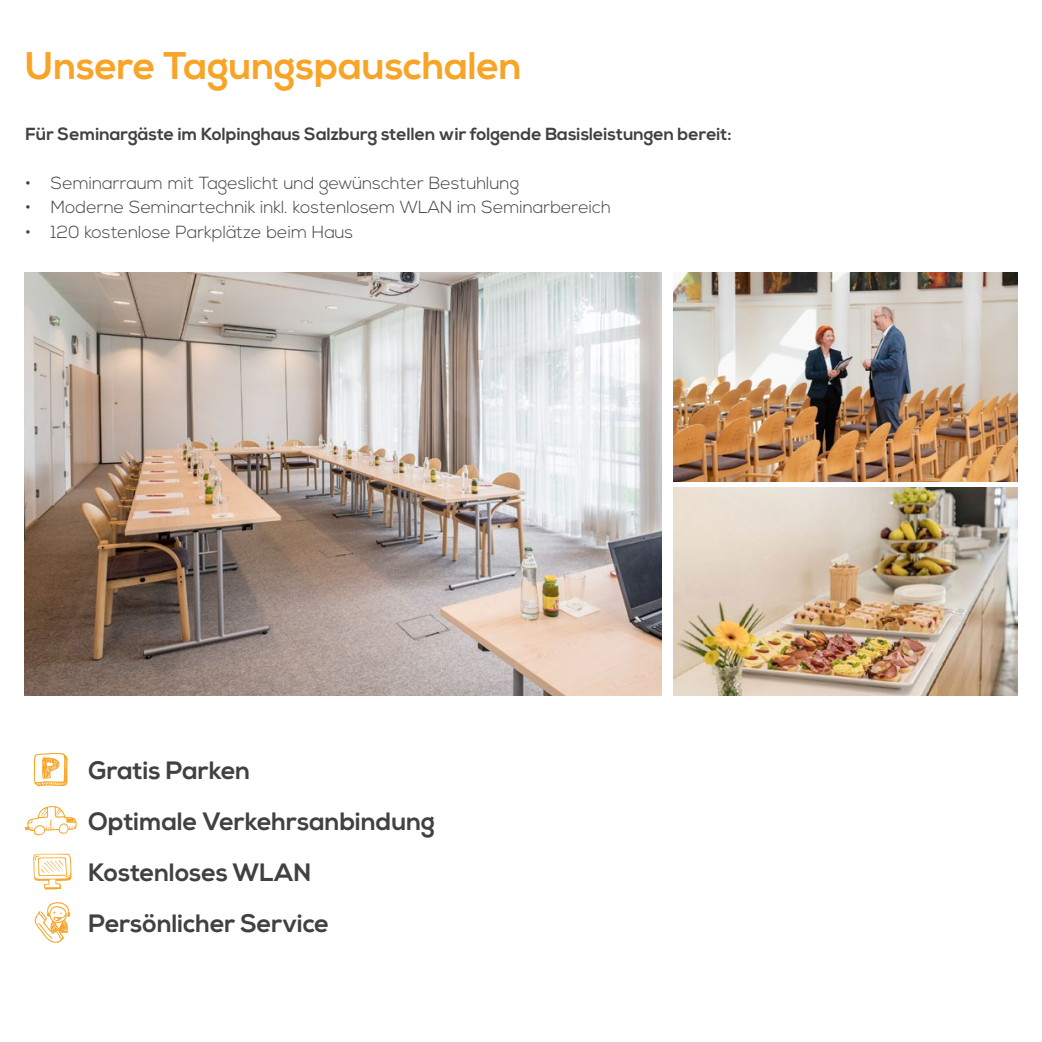
<style>
.page{position:relative;width:1042px;height:1042px;background:#fff}
.page>*{position:absolute;margin:0;border:0;box-sizing:border-box;transform-origin:0 0}
.t1{font:700 38.5px "Nexa";color:#f7a427}
.t2{font:700 25.03px/50.9px "Nexa";color:#424043}
.t3{font:300 17.5px "Nexa";color:#424042}
.t4{font:700 17.5px "Nexa";color:#424042}
</style>
<div class="page">
<img style="left:25px;top:273px;width:636px;height:423px">
<img style="left:673px;top:487px;width:344px;height:209px">
<img style="left:673px;top:273px;width:344px;height:208px">
<svg style="left:34px;top:753px;width:34px;height:33px"></svg>
<svg style="left:25px;top:806px;width:52px;height:30px"></svg>
<svg style="left:33px;top:853px;width:39px;height:36px"></svg>
<svg style="left:35px;top:902px;width:35px;height:41px"></svg>
<h1 class="t1" style="left:25px;top:43px;width:498px">Unsere Tagungspauschalen</h1>
<p class="t4" style="left:25px;top:124px;width:708px">Für Seminargäste im Kolpinghaus Salzburg stellen wir folgende Basisleistungen bereit:</p>
<p class="t3" style="left:25px;top:173px;width:495px">• Seminarraum mit Tageslicht und gewünschter Bestuhlung</p>
<p class="t3" style="left:25px;top:197px;width:587px">• Moderne Seminartechnik inkl. kostenlosem WLAN im Seminarbereich</p>
<p class="t3" style="left:25px;top:222px;width:329px">• 120 kostenlose Parkplätze beim Haus</p>
<h2 class="t2" style="left:88px;top:746px;width:348px">Gratis Parken<br>Optimale Verkehrsanbindung<br>Kostenloses WLAN<br>Persönlicher Service</h2>
</div>
